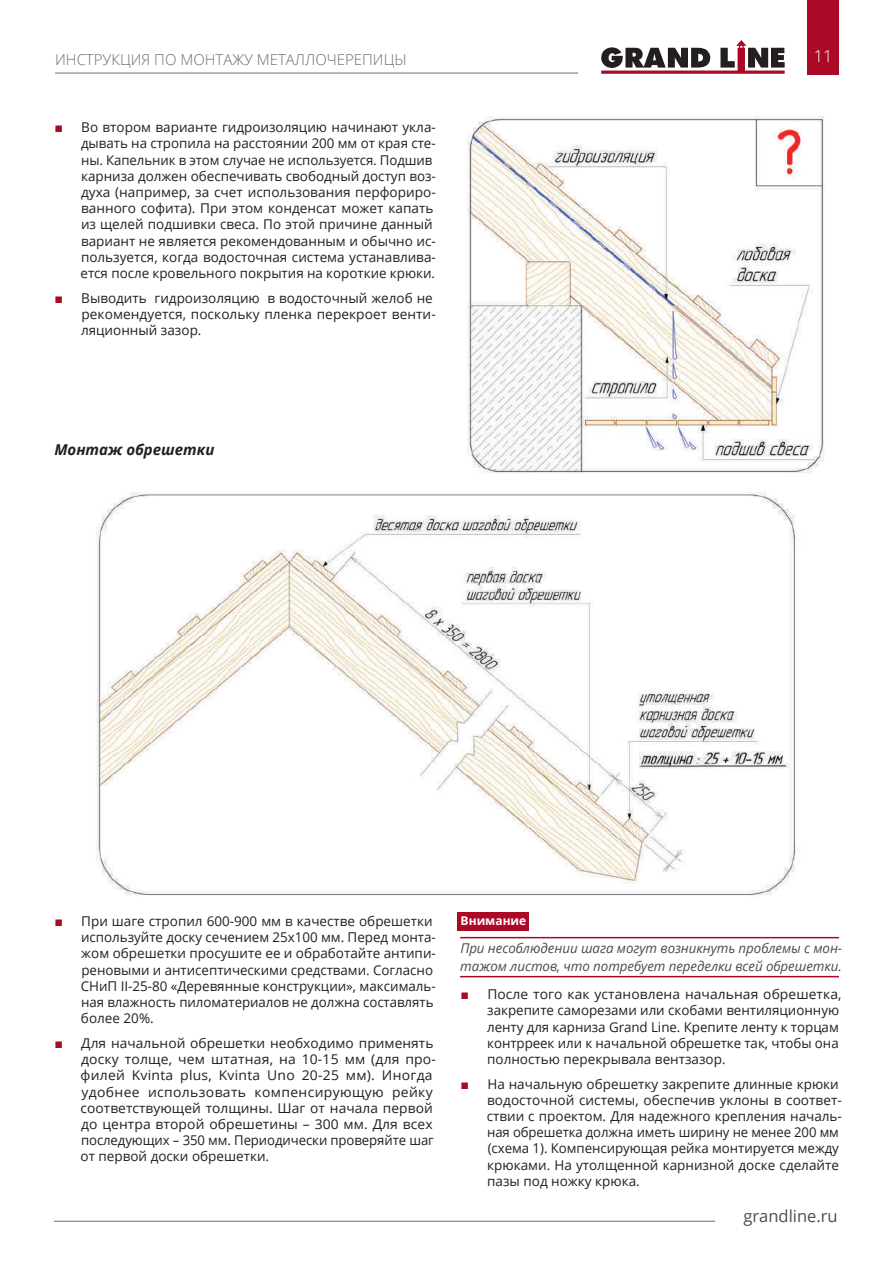
<style>
.page{position:relative;width:893px;height:1263px;background:#fff}
.page>*{position:absolute;margin:0;border:0;box-sizing:border-box;transform-origin:0 0}
.t1{font:16.5px "Open Sans";color:#4b4c4d}
.t2{font:300 16.5px "Open Sans";color:#fff}
.t3{font:300 15px "Open Sans";color:#6c6d70}
.t4{font:italic 700 15px "Open Sans";color:#231f20}
.t5{font:13.5px/16.2px "Open Sans";color:#231f20}
.t6{font:italic 13.5px/18px "Open Sans";letter-spacing:-.005em;color:#4b4c4d}
.t7{font:700 12px "Open Sans";color:#fff}
</style>
<div class="page">
<div style="left:808px;top:0;width:31px;height:74px;background:#ac0926"></div>
<svg style="left:601px;top:40px;width:184px;height:33px"></svg>
<hr style="left:55px;top:73px;width:523px;height:1px;background:#6c6d70">
<hr style="left:54px;top:1221px;width:661px;height:1px;background:#6c6d70">
<div style="left:457px;top:913px;width:72px;height:18px;background:#ac0926"></div>
<hr style="left:460px;top:937px;width:379px;height:1px;background:#ac0926">
<hr style="left:460px;top:976px;width:379px;height:1px;background:#ac0926">
<img style="left:467px;top:116px;width:358px;height:358px">
<img style="left:96px;top:492px;width:700px;height:404px">
<p class="t3" style="left:55px;top:50px;width:353px">ИНСТРУКЦИЯ ПО МОНТАЖУ МЕТАЛЛОЧЕРЕПИЦЫ</p>
<p class="t2" style="left:814px;top:45px;width:20px">11</p>
<p class="t5" style="left:81px;top:119px;width:357px">Во втором варианте гидроизоляцию начинают укла&shy;дывать на стропила на расстоянии 200 мм от края сте&shy;ны. Капельник в этом случае не используется. Подшив карниза должен обеспечивать свободный доступ воз&shy;духа (например, за счет использования перфориро&shy;ванного софита). При этом конденсат может капать из щелей подшивки свеса. По этой причине данный вариант не является рекомендованным и обычно ис&shy;пользуется, когда водосточная система устанавлива&shy;ется после кровельного покрытия на короткие крюки.</p>
<p class="t5" style="left:81px;top:289px;width:356px">Выводить гидроизоляцию в водосточный желоб не рекомендуется, поскольку пленка перекроет венти&shy;ляционный зазор.</p>
<p class="t4" style="left:54px;top:439px;width:162px">Монтаж обрешетки</p>
<p class="t5" style="left:81px;top:913px;width:357px">При шаге стропил 600-900 мм в качестве обрешетки используйте доску сечением 25х100 мм. Перед монта&shy;жом обрешетки просушите ее и обработайте антипи&shy;реновыми и антисептическими средствами. Согласно СНиП II-25-80 «Деревянные конструкции», максималь&shy;ная влажность пиломатериалов не должна составлять более 20%.</p>
<p class="t5" style="left:81px;top:1034px;width:357px">Для начальной обрешетки необходимо применять доску толще, чем штатная, на 10-15 мм (для про&shy;филей Kvinta plus, Kvinta Uno 20-25 мм). Иногда удобнее использовать компенсирующую рейку соответствующей толщины. Шаг от начала первой до центра второй обрешетины – 300 мм. Для всех последующих – 350 мм. Периодически проверяйте шаг от первой доски обрешетки.</p>
<p class="t7" style="left:461px;top:912px;width:67px">Внимание</p>
<p class="t6" style="left:460px;top:939px;width:383px">При несоблюдении шага могут возникнуть проблемы с мон&shy;тажом листов, что потребует переделки всей обрешетки.</p>
<p class="t5" style="left:487px;top:986px;width:356px">После того как установлена начальная обрешетка, закрепите саморезами или скобами вентиляционную ленту для карниза Grand Line. Крепите ленту к торцам контрреек или к начальной обрешетке так, чтобы она полностью перекрывала вентзазор.</p>
<p class="t5" style="left:487px;top:1075px;width:357px">На начальную обрешетку закрепите длинные крюки водосточной системы, обеспечив уклоны в соответ&shy;ствии с проектом. Для надежного крепления началь&shy;ная обрешетка должна иметь ширину не менее 200 мм (схема 1). Компенсирующая рейка монтируется между крюками. На утолщенной карнизной доске сделайте пазы под ножку крюка.</p>
<p class="t1" style="left:743px;top:1204px;width:96px">grandline.ru</p>
</div>
